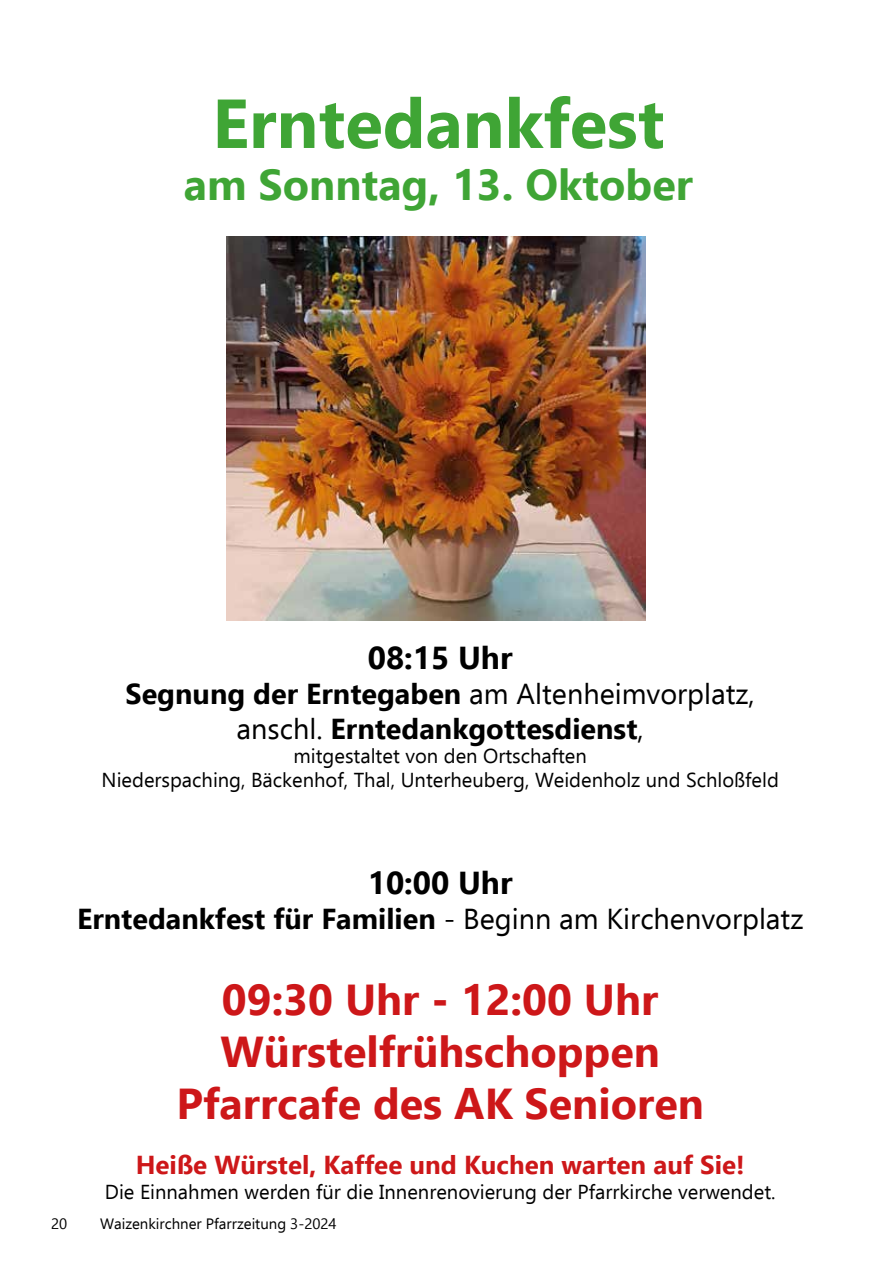
<style>
.page{position:relative;width:893px;height:1263px;background:#fff}
.page>*{position:absolute;margin:0;border:0;box-sizing:border-box;transform-origin:0 0}
.t1{font:700 69.15px "Ebrima";color:#3fa535}
.t2{font:700 43.2px/51.9px "Ebrima";color:#cd1719;text-align:center}
.t3{font:700 43.2px "Ebrima";color:#3fa535}
.t4{font:700 31.65px "Ebrima";color:#000}
.t5{font:700 28.8px/34.7px "Ebrima";color:#000;text-align:center}
.t6{font:700 25.95px "Ebrima";color:#cd1719}
.t7{font:20.1px/24.2px "Ebrima";color:#000;text-align:center}
.t8{font:15px "Ebrima";color:#000}
.s1{font-weight:400}
</style>
<div class="page">
<img style="left:226px;top:237px;width:419px;height:384px">
<h1 class="t1" style="left:212px;top:69px;width:454px">Erntedankfest</h1>
<h2 class="t3" style="left:184px;top:150px;width:511px">am Sonntag, 13. Oktober</h2>
<h3 class="t4" style="left:368px;top:633px;width:146px">08:15 Uhr</h3>
<h3 class="t5" style="left:126px;top:675px;width:631px">Segnung der Erntegaben <span class="s1">am Altenheimvorplatz, anschl.</span> Erntedankgottesdienst<span class="s1">,</span></h3>
<p class="t7" style="left:102px;top:743px;width:679px">mitgestaltet von den Ortschaften<br>Niederspaching, Bäckenhof, Thal, Unterheuberg, Weidenholz und Schloßfeld</p>
<h3 class="t4" style="left:368px;top:858px;width:146px">10:00 Uhr</h3>
<h3 class="t5" style="left:77px;top:900px;width:728px">Erntedankfest für Familien <span class="s1">- Beginn am Kirchenvorplatz</span></h3>
<h2 class="t2" style="left:177px;top:971px;width:529px">09:30 Uhr - 12:00 Uhr<br>Würstelfrühschoppen<br>Pfarrcafe des AK Senioren</h2>
<p class="t6" style="left:136px;top:1145px;width:610px">Heiße Würstel, Kaffee und Kuchen warten auf Sie!</p>
<p class="t7" style="left:105px;top:1179px;width:672px">Die Einnahmen werden für die Innenrenovierung der Pfarrkirche verwendet.</p>
<p class="t8" style="left:51px;top:1212px;width:18px">20</p>
<p class="t8" style="left:100px;top:1212px;width:238px">Waizenkirchner Pfarrzeitung 3-2024</p>
</div>
